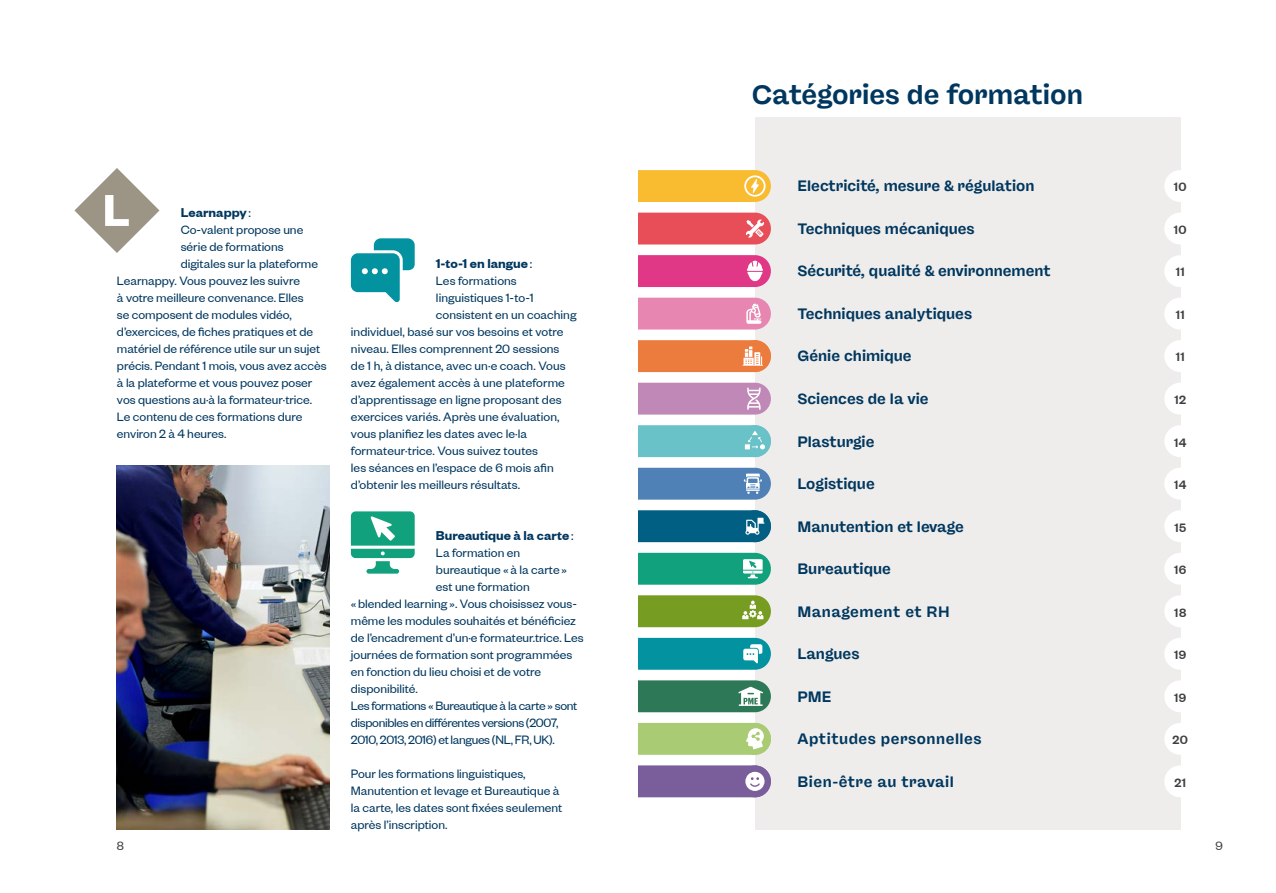
<style>
.page{position:relative;width:1276px;height:893px;background:#fff}
.page>*{position:absolute;margin:0;border:0;box-sizing:border-box;transform-origin:0 0}
.t1{font:700 27px "Covalent Geist";color:#00375f}
.t2{font:700 15px "Covalent Geist";color:#00375f}
.t3{font:700 15px "Covalent Geist";letter-spacing:.035em;color:#00375f}
.t4{font:14.25px "Co valent Grotesk Semibold";color:#00375f}
.t5{font:13.5px/17px "Co valent Grotesk Regular";color:#00375f}
.t6{font:13.5px "Co valent Grotesk Regular";letter-spacing:-.025em;color:#00375f}
.t7{font:500 13.5px "Covalent Grotesk";letter-spacing:.035em;color:#3e3d40}
.t8{font:13.5px "Co valent Grotesk Regular";color:#3e3d40}
.s1{font-family:"Co valent Grotesk Regular"}
</style>
<div class="page">
<svg style="left:351px;top:511px;width:64px;height:63px"></svg>
<svg style="left:74px;top:168px;width:85px;height:85px"></svg>
<img style="left:117px;top:466px;width:213px;height:363px">
<svg style="left:351px;top:238px;width:64px;height:64px"></svg>
<div style="left:755px;top:117px;width:425px;height:712px;background:#efedeb"></div>
<div style="left:1164px;top:255px;width:32px;height:32px;background:#fff;border-radius:50%"></div>
<div style="left:1164px;top:298px;width:32px;height:32px;background:#fff;border-radius:50%"></div>
<div style="left:1164px;top:340px;width:32px;height:32px;background:#fff;border-radius:50%"></div>
<div style="left:1164px;top:383px;width:32px;height:32px;background:#fff;border-radius:50%"></div>
<div style="left:1164px;top:425px;width:32px;height:32px;background:#fff;border-radius:50%"></div>
<div style="left:1164px;top:468px;width:32px;height:32px;background:#fff;border-radius:50%"></div>
<div style="left:1164px;top:510px;width:32px;height:32px;background:#fff;border-radius:50%"></div>
<div style="left:1164px;top:553px;width:32px;height:32px;background:#fff;border-radius:50%"></div>
<div style="left:1164px;top:595px;width:32px;height:32px;background:#fff;border-radius:50%"></div>
<div style="left:1164px;top:213px;width:32px;height:31px;background:#fff;border-radius:50%"></div>
<div style="left:1164px;top:170px;width:32px;height:32px;background:#fff;border-radius:50%"></div>
<svg style="left:638px;top:468px;width:133px;height:32px;background:#5b8abb"></svg>
<svg style="left:638px;top:595px;width:133px;height:32px;background:#7ea230"></svg>
<svg style="left:638px;top:255px;width:133px;height:32px;background:#e24690"></svg>
<svg style="left:638px;top:340px;width:133px;height:32px;background:#ed854c"></svg>
<svg style="left:638px;top:383px;width:133px;height:32px;background:#c38fbb"></svg>
<svg style="left:638px;top:425px;width:133px;height:32px;background:#6fc4ca"></svg>
<svg style="left:638px;top:170px;width:133px;height:32px;background:#f8be3d"></svg>
<svg style="left:638px;top:510px;width:133px;height:32px;background:#106989"></svg>
<svg style="left:638px;top:553px;width:133px;height:32px;background:#27a988"></svg>
<div style="left:1164px;top:765px;width:32px;height:32px;background:#fff;border-radius:50%"></div>
<svg style="left:638px;top:765px;width:133px;height:32px;background:#866ca4"></svg>
<div style="left:1164px;top:723px;width:32px;height:32px;background:#fff;border-radius:50%"></div>
<svg style="left:638px;top:723px;width:133px;height:32px;background:#afce7e"></svg>
<div style="left:1164px;top:638px;width:32px;height:32px;background:#fff;border-radius:50%"></div>
<div style="left:1164px;top:680px;width:32px;height:32px;background:#fff;border-radius:50%"></div>
<svg style="left:638px;top:638px;width:133px;height:32px;background:#179ba7"></svg>
<svg style="left:638px;top:680px;width:133px;height:32px;background:#418566"></svg>
<svg style="left:638px;top:213px;width:133px;height:31px;background:#e85861"></svg>
<svg style="left:638px;top:298px;width:133px;height:32px;background:#e78eb6"></svg>
<h1 class="t1" style="left:752px;top:78px;width:333px">Catégories de formation</h1>
<p class="t4" style="left:181px;top:203px;width:72px">Learnappy<span class="s1">:</span></p>
<p class="t5" style="left:181px;top:220px;width:124px">Co-valent propose une</p>
<p class="t5" style="left:181px;top:237px;width:104px">série de formations</p>
<p class="t5" style="left:181px;top:254px;width:139px">digitales sur la plateforme</p>
<p class="t5" style="left:117px;top:271px;width:184px">Learnappy. Vous pouvez les suivre</p>
<p class="t5" style="left:117px;top:288px;width:188px">à votre meilleure convenance. Elles</p>
<p class="t5" style="left:117px;top:305px;width:176px">se composent de modules vidéo,</p>
<p class="t5" style="left:117px;top:322px;width:198px">d’exercices, de fiches pratiques et de</p>
<p class="t5" style="left:117px;top:339px;width:205px">matériel de référence utile sur un sujet</p>
<p class="t5" style="left:117px;top:356px;width:211px">précis. Pendant 1 mois, vous avez accès</p>
<p class="t5" style="left:117px;top:373px;width:197px">à la plateforme et vous pouvez poser</p>
<p class="t5" style="left:117px;top:391px;width:197px">vos questions au·à la formateur·trice.</p>
<p class="t5" style="left:117px;top:408px;width:187px">Le contenu de ces formations dure</p>
<p class="t5" style="left:117px;top:425px;width:111px">environ 2 à 4 heures.</p>
<p class="t4" style="left:436px;top:254px;width:98px">1-to-1 en langue<span class="s1">:</span></p>
<p class="t5" style="left:436px;top:271px;width:82px">Les formations</p>
<p class="t5" style="left:436px;top:288px;width:99px">linguistiques 1-to-1</p>
<p class="t5" style="left:436px;top:305px;width:142px">consistent en un coaching</p>
<p class="t5" style="left:351px;top:322px;width:214px">individuel, basé sur vos besoins et votre</p>
<p class="t5" style="left:351px;top:339px;width:210px">niveau. Elles comprennent 20 sessions</p>
<p class="t5" style="left:351px;top:356px;width:216px">de 1 h, à distance, avec un·e coach. Vous</p>
<p class="t5" style="left:351px;top:373px;width:215px">avez également accès à une plateforme</p>
<p class="t5" style="left:351px;top:390px;width:212px">d’apprentissage en ligne proposant des</p>
<p class="t5" style="left:351px;top:408px;width:210px">exercices variés. Après une évaluation,</p>
<p class="t5" style="left:351px;top:425px;width:178px">vous planifiez les dates avec le·la</p>
<p class="t5" style="left:351px;top:442px;width:189px">formateur·trice. Vous suivez toutes</p>
<p class="t5" style="left:351px;top:459px;width:204px">les séances en l’espace de 6 mois afin</p>
<p class="t5" style="left:351px;top:476px;width:171px">d’obtenir les meilleurs résultats.</p>
<p class="t4" style="left:436px;top:526px;width:139px">Bureautique à la carte<span class="s1">:</span></p>
<p class="t5" style="left:436px;top:544px;width:86px">La formation en</p>
<p class="t5" style="left:436px;top:561px;width:132px">bureautique « à la carte »</p>
<p class="t5" style="left:436px;top:578px;width:95px">est une formation</p>
<p class="t5" style="left:351px;top:595px;width:228px">«blended learning ». Vous choisissez vous-</p>
<p class="t5" style="left:351px;top:612px;width:227px">même les modules souhaités et bénéficiez</p>
<p class="t5" style="left:351px;top:629px;width:234px">de l’encadrement d’un·e formateur.trice. Les</p>
<p class="t5" style="left:351px;top:646px;width:223px">journées de formation sont programmées</p>
<p class="t5" style="left:351px;top:663px;width:192px">en fonction du lieu choisi et de votre</p>
<p class="t5" style="left:351px;top:680px;width:68px">disponibilité.</p>
<p class="t6" style="left:351px;top:698px;width:228px">Les formations «Bureautique à la carte » sont</p>
<p class="t6" style="left:351px;top:715px;width:209px">disponibles en différentes versions (2007,</p>
<p class="t6" style="left:351px;top:732px;width:205px">2010, 2013, 2016) et langues (NL, FR, UK).</p>
<p class="t5" style="left:351px;top:765px;width:213px">Pour les formations linguistiques, Manutention et levage et Bureautique à la carte, les dates sont fixées seulement après l’inscription.</p>
<p class="t2" style="left:797px;top:177px;width:238px">Electricité, mesure &amp; régulation</p>
<p class="t7" style="left:1173px;top:179px;width:14px">10</p>
<p class="t2" style="left:797px;top:219px;width:179px">Techniques mécaniques</p>
<p class="t7" style="left:1173px;top:221px;width:14px">10</p>
<p class="t2" style="left:797px;top:262px;width:255px">Sécurité, qualité &amp; environnement</p>
<p class="t7" style="left:1175px;top:264px;width:11px">11</p>
<p class="t2" style="left:797px;top:304px;width:176px">Techniques analytiques</p>
<p class="t7" style="left:1175px;top:306px;width:11px">11</p>
<p class="t2" style="left:797px;top:347px;width:116px">Génie chimique</p>
<p class="t7" style="left:1175px;top:349px;width:11px">11</p>
<p class="t2" style="left:797px;top:389px;width:133px">Sciences de la vie</p>
<p class="t7" style="left:1174px;top:391px;width:13px">12</p>
<p class="t2" style="left:797px;top:432px;width:78px">Plasturgie</p>
<p class="t7" style="left:1174px;top:434px;width:14px">14</p>
<p class="t2" style="left:797px;top:474px;width:79px">Logistique</p>
<p class="t7" style="left:1174px;top:476px;width:14px">14</p>
<p class="t2" style="left:797px;top:517px;width:168px">Manutention et levage</p>
<p class="t7" style="left:1174px;top:519px;width:13px">15</p>
<p class="t2" style="left:797px;top:559px;width:95px">Bureautique</p>
<p class="t7" style="left:1174px;top:561px;width:14px">16</p>
<p class="t3" style="left:797px;top:602px;width:154px">Management et RH</p>
<p class="t7" style="left:1174px;top:604px;width:14px">18</p>
<p class="t2" style="left:797px;top:644px;width:63px">Langues</p>
<p class="t7" style="left:1174px;top:646px;width:14px">19</p>
<p class="t2" style="left:797px;top:687px;width:35px">PME</p>
<p class="t7" style="left:1174px;top:689px;width:14px">19</p>
<p class="t3" style="left:797px;top:729px;width:186px">Aptitudes personnelles</p>
<p class="t7" style="left:1172px;top:731px;width:17px">20</p>
<p class="t3" style="left:797px;top:772px;width:158px">Bien-être au travail</p>
<p class="t7" style="left:1174px;top:774px;width:13px">21</p>
<p class="t8" style="left:117px;top:838px;width:9px">8</p>
<p class="t8" style="left:1215px;top:838px;width:9px">9</p>
</div>
